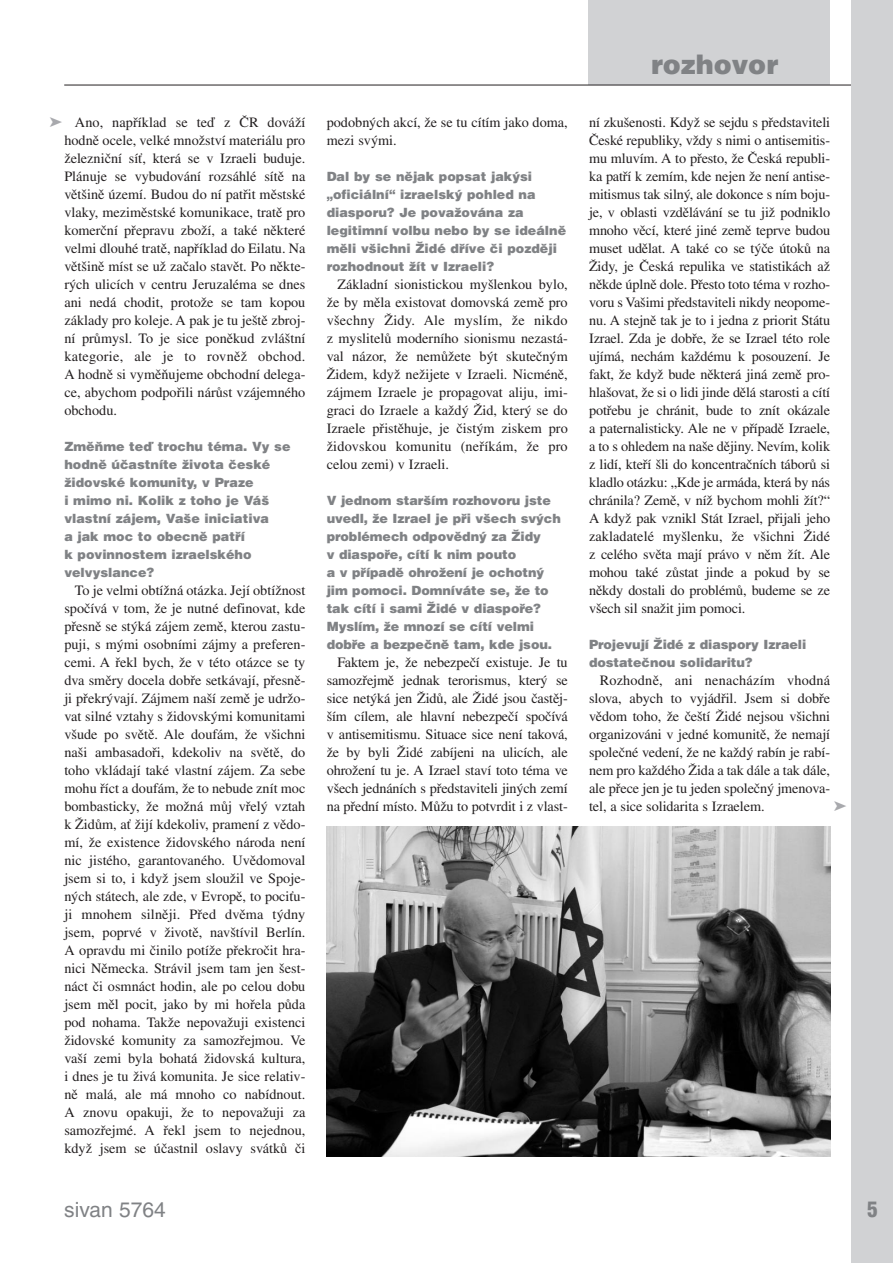
<style>
.page{position:relative;width:893px;height:1263px;background:#fff}
.page>*{position:absolute;margin:0;border:0;box-sizing:border-box;transform-origin:0 0}
.t1{font:900 27px "Helvetica CE";color:#808285}
.t2{font:21px "Helvetica CE";color:#808285}
.t3{font:900 21px "Helvetica Condensed CE";color:#808285}
.t4{font:14.25px/18px "Times CE";color:#231f20;text-align:justify}
.t5{font:900 12.75px/18px "Helvetica CE";color:#808285}
</style>
<div class="page">
<div style="left:589px;top:0;width:241px;height:85px;background:#d1d2d4"></div>
<hr style="left:64px;top:85px;width:800px;height:1px;background:#231f20">
<div style="left:851px;top:0;width:41px;height:1263px;background:#d1d2d4"></div>
<img style="left:326px;top:826px;width:504px;height:331px">
<p class="t4" style="left:64px;top:115px;width:242px;text-indent:11px">Ano, například se teď z ČR dováží hodně ocele, velké množství materiálu pro železniční síť, která se v Izraeli buduje.<br>Plánuje se vybudování rozsáhlé sítě na většině území. Budou do ní patřit městské vlaky, meziměstské komunikace, tratě pro komerční přepravu zboží, a také některé velmi dlouhé tratě, například do Eilatu. Na většině míst se už začalo stavět. Po někte&shy;rých ulicích v centru Jeruzaléma se dnes ani nedá chodit, protože se tam kopou základy pro koleje. A pak je tu ještě zbroj&shy;ní průmysl. To je sice poněkud zvláštní kategorie, ale je to rovněž obchod.<br>A hodně si vyměňujeme obchodní delega&shy;ce, abychom podpořili nárůst vzájemného obchodu.</p>
<p class="t5" style="left:64px;top:439px;width:228px">Změňme teď trochu téma. Vy se hodně účastníte života české židovské komunity, v Praze<br>i mimo ni. Kolik z toho je Váš vlastní zájem, Vaše iniciativa<br>a jak moc to obecně patří<br>k povinnostem izraelského velvyslance?</p>
<p class="t4" style="left:64px;top:583px;width:242px;text-indent:11px">To je velmi obtížná otázka. Její obtížnost spočívá v tom, že je nutné definovat, kde přesně se stýká zájem země, kterou zastu&shy;puji, s mými osobními zájmy a preferen&shy;cemi. A řekl bych, že v této otázce se ty dva směry docela dobře setkávají, přesně&shy;ji překrývají. Zájmem naší země je udržo&shy;vat silné vztahy s židovskými komunitami všude po světě. Ale doufám, že všichni naši ambasadoři, kdekoliv na světě, do toho vkládají také vlastní zájem. Za sebe mohu říct a doufám, že to nebude znít moc bombasticky, že možná můj vřelý vztah k Židům, ať žijí kdekoliv, pramení z vědo&shy;mí, že existence židovského národa není nic jistého, garantovaného. Uvědomoval jsem si to, i když jsem sloužil ve Spoje&shy;ných státech, ale zde, v Evropě, to pociťu&shy;ji mnohem silněji. Před dvěma týdny jsem, poprvé v životě, navštívil Berlín.<br>A opravdu mi činilo potíže překročit hra&shy;nici Německa. Strávil jsem tam jen šest&shy;náct či osmnáct hodin, ale po celou dobu jsem měl pocit, jako by mi hořela půda pod nohama. Takže nepovažuji existenci židovské komunity za samozřejmou. Ve vaší zemi byla bohatá židovská kultura, i dnes je tu živá komunita. Je sice relativ&shy;ně malá, ale má mnoho co nabídnout.<br>A znovu opakuji, že to nepovažuji za samozřejmé. A řekl jsem to nejednou, když jsem se účastnil oslavy svátků či</p>
<p class="t4" style="left:327px;top:115px;width:242px">podobných akcí, že se tu cítím jako doma, mezi svými.</p>
<p class="t5" style="left:327px;top:169px;width:241px">Dal by se nějak popsat jakýsi „oficiální“ izraelský pohled na diasporu? Je považována za legitimní volbu nebo by se ideálně měli všichni Židé dříve či později rozhodnout žít v Izraeli?</p>
<p class="t4" style="left:327px;top:277px;width:242px;text-indent:11px">Základní sionistickou myšlenkou bylo, že by měla existovat domovská země pro všechny Židy. Ale myslím, že nikdo z myslitelů moderního sionismu nezastá&shy;val názor, že nemůžete být skutečným Židem, když nežijete v Izraeli. Nicméně, zájmem Izraele je propagovat aliju, imi&shy;graci do Izraele a každý Žid, který se do Izraele přistěhuje, je čistým ziskem pro židovskou komunitu (neříkám, že pro celou zemi) v Izraeli.</p>
<p class="t5" style="left:327px;top:493px;width:236px">V jednom starším rozhovoru jste uvedl, že Izrael je při všech svých problémech odpovědný za Židy<br>v diaspoře, cítí k nim pouto<br>a v případě ohrožení je ochotný jim pomoci. Domníváte se, že to tak cítí i sami Židé v diaspoře?<br>Myslím, že mnozí se cítí velmi dobře a bezpečně tam, kde jsou.</p>
<p class="t4" style="left:327px;top:655px;width:242px;text-indent:11px">Faktem je, že nebezpečí existuje. Je tu samozřejmě jednak terorismus, který se sice netýká jen Židů, ale Židé jsou častěj&shy;ším cílem, ale hlavní nebezpečí spočívá v antisemitismu. Situace sice není taková, že by byli Židé zabíjeni na ulicích, ale ohrožení tu je. A Izrael staví toto téma ve všech jednáních s představiteli jiných zemí na přední místo. Můžu to potvrdit i z vlast-</p>
<h1 class="t1" style="left:651px;top:54px;width:129px">rozhovor</h1>
<p class="t4" style="left:589px;top:115px;width:242px">ní zkušenosti. Když se sejdu s představiteli České republiky, vždy s nimi o antisemitis&shy;mu mluvím. A to přesto, že Česká republi&shy;ka patří k zemím, kde nejen že není antise&shy;mitismus tak silný, ale dokonce s ním boju&shy;je, v oblasti vzdělávání se tu již podniklo mnoho věcí, které jiné země teprve budou muset udělat. A také co se týče útoků na Židy, je Česká repulika ve statistikách až někde úplně dole. Přesto toto téma v rozho&shy;voru s Vašimi představiteli nikdy neopome&shy;nu. A stejně tak je to i jedna z priorit Státu Izrael. Zda je dobře, že se Izrael této role ujímá, nechám každému k posouzení. Je fakt, že když bude některá jiná země pro&shy;hlašovat, že si o lidi jinde dělá starosti a cítí potřebu je chránit, bude to znít okázale a paternalisticky. Ale ne v případě Izraele, a to s ohledem na naše dějiny. Nevím, kolik z lidí, kteří šli do koncentračních táborů si kladlo otázku: „Kde je armáda, která by nás chránila? Země, v níž bychom mohli žít?“ A když pak vznikl Stát Izrael, přijali jeho zakladatelé myšlenku, že všichni Židé z celého světa mají právo v něm žít. Ale mohou také zůstat jinde a pokud by se někdy dostali do problémů, budeme se ze všech sil snažit jim pomoci.</p>
<p class="t5" style="left:589px;top:637px;width:219px">Projevují Židé z diaspory Izraeli dostatečnou solidaritu?</p>
<p class="t4" style="left:589px;top:673px;width:243px;text-indent:11px">Rozhodně, ani nenacházím vhodná slova, abych to vyjádřil. Jsem si dobře vědom toho, že čeští Židé nejsou všichni organizováni v jedné komunitě, že nemají společné vedení, že ne každý rabín je rabí&shy;nem pro každého Žida a tak dále a tak dále, ale přece jen je tu jeden společný jmenova&shy;tel, a sice solidarita s Izraelem.</p>
<h2 class="t2" style="left:64px;top:1201px;width:103px">sivan 5764</h2>
<h2 class="t3" style="left:867px;top:1201px;width:12px">5</h2>
</div>
